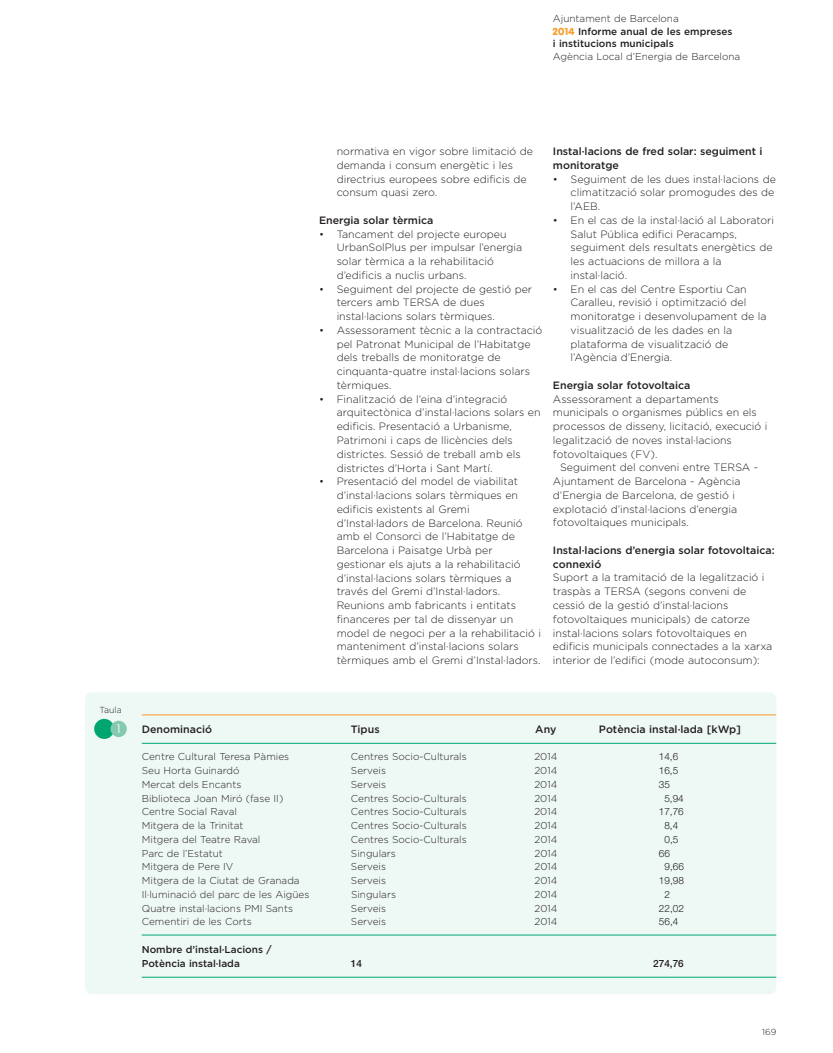
<style>
.page{position:relative;width:833px;height:1053px;background:#fff}
.page>*{position:absolute;margin:0;border:0;box-sizing:border-box;transform-origin:0 0}
.t1{font:100 12.12px "VAG Rounded";color:#fff}
.t2{font:300 10.62px/13.8px "Gotham";color:#231f20}
.t3{font:500 10.62px/13.8px "Gotham";color:#231f20}
.t4{font:300 10px "Gotham";color:#231f20}
.t5{font:500 10px/12.5px "Gotham";color:#231f20}
.t6{font:300 10px "Helvetica Neue";color:#231f20}
.t7{font:500 10px "Helvetica Neue";color:#231f20}
.t8{font:300 8.75px "Gotham";color:#231f20}
.s1{font-weight:300}
.s2{font-family:"VAG Rounded";font-weight:900;color:#f89c27}
</style>
<div class="page">
<div style="left:85px;top:692px;width:691px;height:302px;background:#eef8f5;border-radius:7px"></div>
<hr style="left:142px;top:714px;width:634px;height:1px;background:#f89c27">
<hr style="left:142px;top:742px;width:634px;height:1px;background:#00a777">
<hr style="left:142px;top:934px;width:634px;height:1px;background:#00a777">
<hr style="left:142px;top:976px;width:634px;height:1px;background:#00a777">
<div style="left:94px;top:718px;width:20px;height:21px;background:#00a66f;border-radius:50%"></div>
<div style="left:110px;top:720px;width:17px;height:17px;background:#84caaf;border-radius:50%"></div>
<p class="t5" style="left:553px;top:12px;width:181px"><span class="s1">Ajuntament de Barcelona<br></span><span class="s2">2014</span> Informe anual de les empreses i institucions municipals</p>
<p class="t4" style="left:553px;top:50px;width:189px">Agència Local d’Energia de Barcelona</p>
<p class="t8" style="left:100px;top:704px;width:24px">Taula</p>
<p class="t1" style="left:117px;top:723px;width:6px">1</p>
<p class="t2" style="left:337px;top:144px;width:198px">normativa en vigor sobre limitació de demanda i consum energètic i les directrius europees sobre edificis de consum quasi zero.</p>
<p class="t3" style="left:319px;top:213px;width:116px">Energia solar tèrmica</p>
<p class="t2" style="left:337px;top:227px;width:187px;text-indent:-18px">• Tancament del projecte europeu UrbanSolPlus per impulsar l’energia solar tèrmica a la rehabilitació d’edificis a nuclis urbans.</p>
<p class="t2" style="left:337px;top:282px;width:197px;text-indent:-18px">• Seguiment del projecte de gestió per tercers amb TERSA de dues instal·lacions solars tèrmiques.</p>
<p class="t2" style="left:337px;top:323px;width:207px;text-indent:-18px">• Assessorament tècnic a la contractació pel Patronat Municipal de l’Habitatge dels treballs de monitoratge de cinquanta-quatre instal·lacions solars tèrmiques.</p>
<p class="t2" style="left:337px;top:392px;width:205px;text-indent:-18px">• Finalització de l’eina d’integració arquitectònica d’instal·lacions solars en edificis. Presentació a Urbanisme, Patrimoni i caps de llicències dels districtes. Sessió de treball amb els districtes d’Horta i Sant Martí.</p>
<p class="t2" style="left:337px;top:474px;width:206px;text-indent:-18px">• Presentació del model de viabilitat d’instal·lacions solars tèrmiques en edificis existents al Gremi d’Instal·ladors de Barcelona. Reunió amb el Consorci de l’Habitatge de Barcelona i Paisatge Urbà per gestionar els ajuts a la rehabilitació d’instal·lacions solars tèrmiques a través del Gremi d’Instal·ladors.<br>Reunions amb fabricants i entitats financeres per tal de dissenyar un model de negoci per a la rehabilitació i manteniment d’instal·lacions solars tèrmiques amb el Gremi d’Instal·ladors.</p>
<p class="t3" style="left:553px;top:144px;width:211px">Instal·lacions de fred solar: seguiment i monitoratge</p>
<p class="t2" style="left:570px;top:172px;width:207px;text-indent:-18px">• Seguiment de les dues instal·lacions de climatització solar promogudes des de l’AEB.</p>
<p class="t2" style="left:570px;top:213px;width:205px;text-indent:-18px">• En el cas de la instal·lació al Laboratori<br>Salut Pública edifici Peracamps, seguiment dels resultats energètics de les actuacions de millora a la instal·lació.</p>
<p class="t2" style="left:570px;top:282px;width:197px;text-indent:-18px">• En el cas del Centre Esportiu Can<br>Caralleu, revisió i optimització del monitoratge i desenvolupament de la visualització de les dades en la plataforma de visualització de l’Agència d’Energia.</p>
<p class="t3" style="left:553px;top:378px;width:139px">Energia solar fotovoltaica</p>
<p class="t2" style="left:553px;top:392px;width:216px">Assessorament a departaments municipals o organismes públics en els processos de disseny, licitació, execució i legalització de noves instal·lacions fotovoltaiques (FV).</p>
<p class="t2" style="left:553px;top:461px;width:207px;text-indent:7px">Seguiment del conveni entre TERSA - Ajuntament de Barcelona - Agència d’Energia de Barcelona, de gestió i explotació d’instal·lacions d’energia fotovoltaiques municipals.</p>
<p class="t3" style="left:553px;top:543px;width:223px">Instal·lacions d’energia solar fotovoltaica: connexió</p>
<p class="t2" style="left:553px;top:571px;width:221px">Suport a la tramitació de la legalització i traspàs a TERSA (segons conveni de cessió de la gestió d’instal·lacions fotovoltaiques municipals) de catorze instal·lacions solars fotovoltaiques en edificis municipals connectades a la xarxa interior de l’edifici (mode autoconsum):</p>
<p class="t3" style="left:142px;top:722px;width:72px">Denominació</p>
<p class="t3" style="left:351px;top:722px;width:30px">Tipus</p>
<p class="t3" style="left:535px;top:722px;width:23px">Any</p>
<p class="t3" style="left:599px;top:722px;width:143px">Potència instal·lada [kWp]</p>
<p class="t4" style="left:142px;top:750px;width:149px">Centre Cultural Teresa Pàmies</p>
<p class="t4" style="left:351px;top:750px;width:117px">Centres Socio-Culturals</p>
<p class="t4" style="left:534px;top:750px;width:24px">2014</p>
<p class="t6" style="left:659px;top:753px;width:21px">14,6</p>
<p class="t4" style="left:142px;top:764px;width:99px">Seu Horta Guinardó</p>
<p class="t4" style="left:351px;top:764px;width:37px">Serveis</p>
<p class="t4" style="left:534px;top:764px;width:24px">2014</p>
<p class="t6" style="left:659px;top:766px;width:21px">16,5</p>
<p class="t4" style="left:142px;top:778px;width:101px">Mercat dels Encants</p>
<p class="t4" style="left:351px;top:778px;width:37px">Serveis</p>
<p class="t4" style="left:534px;top:778px;width:24px">2014</p>
<p class="t6" style="left:659px;top:780px;width:13px">35</p>
<p class="t4" style="left:142px;top:792px;width:143px">Biblioteca Joan Miró (fase II)</p>
<p class="t4" style="left:351px;top:792px;width:117px">Centres Socio-Culturals</p>
<p class="t4" style="left:534px;top:792px;width:24px">2014</p>
<p class="t6" style="left:664px;top:794px;width:21px">5,94</p>
<p class="t4" style="left:142px;top:805px;width:97px">Centre Social Raval</p>
<p class="t4" style="left:351px;top:805px;width:117px">Centres Socio-Culturals</p>
<p class="t4" style="left:534px;top:805px;width:24px">2014</p>
<p class="t6" style="left:659px;top:808px;width:27px">17,76</p>
<p class="t4" style="left:142px;top:819px;width:103px">Mitgera de la Trinitat</p>
<p class="t4" style="left:351px;top:819px;width:117px">Centres Socio-Culturals</p>
<p class="t4" style="left:534px;top:819px;width:24px">2014</p>
<p class="t6" style="left:664px;top:821px;width:15px">8,4</p>
<p class="t4" style="left:142px;top:833px;width:120px">Mitgera del Teatre Raval</p>
<p class="t4" style="left:351px;top:833px;width:117px">Centres Socio-Culturals</p>
<p class="t4" style="left:534px;top:833px;width:24px">2014</p>
<p class="t6" style="left:664px;top:835px;width:15px">0,5</p>
<p class="t4" style="left:142px;top:847px;width:82px">Parc de l’Estatut</p>
<p class="t4" style="left:351px;top:847px;width:46px">Singulars</p>
<p class="t4" style="left:534px;top:847px;width:24px">2014</p>
<p class="t6" style="left:659px;top:849px;width:13px">66</p>
<p class="t4" style="left:142px;top:860px;width:93px">Mitgera de Pere IV</p>
<p class="t4" style="left:351px;top:860px;width:37px">Serveis</p>
<p class="t4" style="left:534px;top:860px;width:24px">2014</p>
<p class="t6" style="left:664px;top:863px;width:21px">9,66</p>
<p class="t4" style="left:142px;top:874px;width:159px">Mitgera de la Ciutat de Granada</p>
<p class="t4" style="left:351px;top:874px;width:37px">Serveis</p>
<p class="t4" style="left:534px;top:874px;width:24px">2014</p>
<p class="t6" style="left:659px;top:876px;width:27px">19,98</p>
<p class="t4" style="left:142px;top:888px;width:169px">Il·luminació del parc de les Aigües</p>
<p class="t4" style="left:351px;top:888px;width:46px">Singulars</p>
<p class="t4" style="left:534px;top:888px;width:24px">2014</p>
<p class="t6" style="left:664px;top:890px;width:7px">2</p>
<p class="t4" style="left:142px;top:902px;width:153px">Quatre instal·lacions PMI Sants</p>
<p class="t4" style="left:351px;top:902px;width:37px">Serveis</p>
<p class="t4" style="left:534px;top:902px;width:24px">2014</p>
<p class="t6" style="left:659px;top:904px;width:27px">22,02</p>
<p class="t4" style="left:142px;top:915px;width:111px">Cementiri de les Corts</p>
<p class="t4" style="left:351px;top:915px;width:37px">Serveis</p>
<p class="t4" style="left:534px;top:915px;width:24px">2014</p>
<p class="t6" style="left:659px;top:918px;width:21px">56,4</p>
<p class="t5" style="left:142px;top:942px;width:131px;line-height:13.8px">Nombre d’instal·Lacions /<br>Potència instal·lada</p>
<p class="t7" style="left:351px;top:959px;width:13px">14</p>
<p class="t7" style="left:653px;top:959px;width:32px">274,76</p>
<p class="t8" style="left:762px;top:1026px;width:16px">169</p>
</div>
